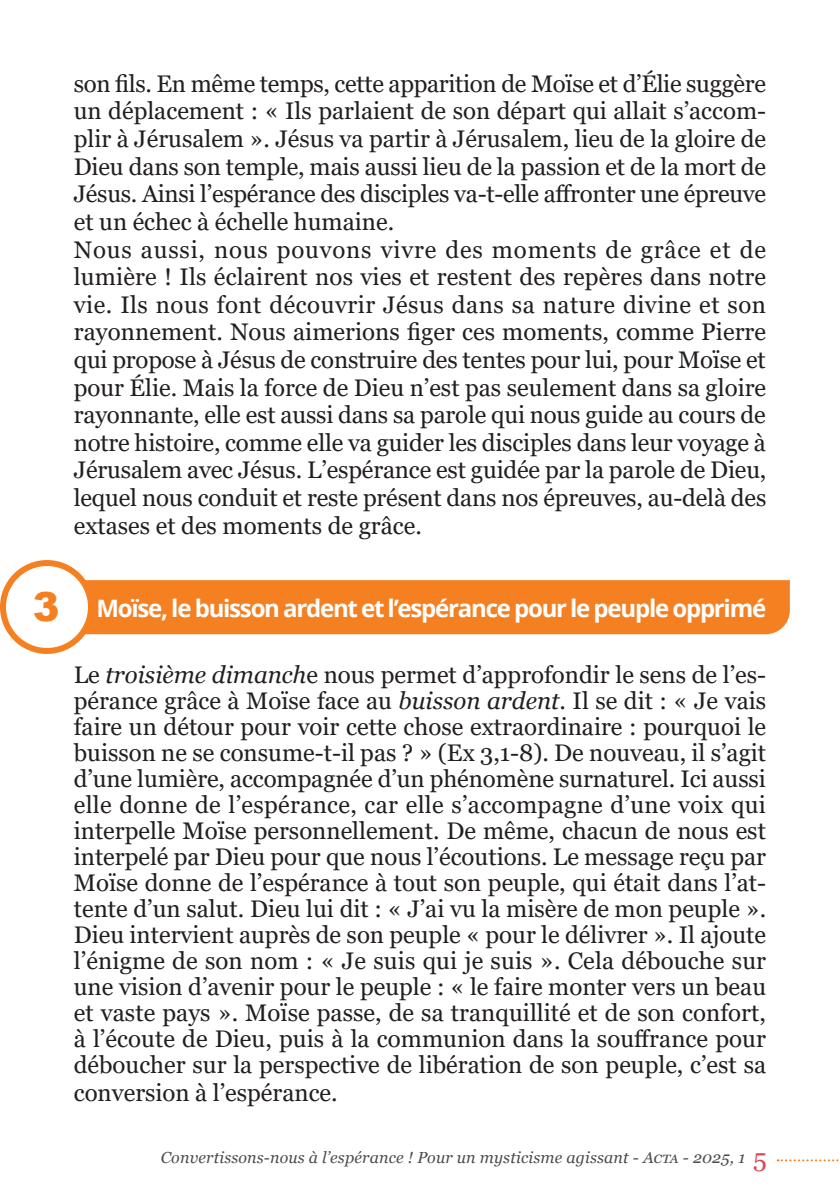
<style>
.page{position:relative;width:840px;height:1191px;background:#fff}
.page>*{position:absolute;margin:0;border:0;box-sizing:border-box;transform-origin:0 0}
.t1{font:900 40px "Arial";color:#f58021}
.Texte_courant{font:24px/26px "Georgia";color:#231f20;text-align:justify}
.T1_ENCADRE{font:700 24px "Open Sans";letter-spacing:-.05em;color:#fff}
.t2{font:italic 16px "Georgia";letter-spacing:.01em;color:#4b4c4d}
.s1{font-style:italic}
.s2{font-style:normal;font-size:26px;color:#d64c51}
</style>
<div class="page">
<svg style="left:777px;top:1159px;width:62px;height:2px"></svg>
<div style="left:82px;top:580px;width:707px;height:54px;background:#f58021"></div>
<div style="left:3px;top:563px;width:88px;height:88px;background:#fff;border-radius:50%"></div>
<div style="left:0;top:560px;width:94px;height:94px;border:6px solid #f58021;border-radius:50%"></div>
<p class="Texte_courant" style="left:74px;top:70px;width:693px;line-height:27.6px">son fils. En même temps, cette apparition de Moïse et d’Élie suggère un déplacement : « Ils parlaient de son départ qui allait s’accom&shy;plir à Jérusalem ». Jésus va partir à Jérusalem, lieu de la gloire de Dieu dans son temple, mais aussi lieu de la passion et de la mort de Jésus. Ainsi l’espérance des disciples va-t-elle affronter une épreuve et un échec à échelle humaine.</p>
<p class="Texte_courant" style="left:74px;top:236px;width:693px;line-height:27.6px">Nous aussi, nous pouvons vivre des moments de grâce et de lumière ! Ils éclairent nos vies et restent des repères dans notre vie. Ils nous font découvrir Jésus dans sa nature divine et son rayonnement. Nous aimerions figer ces moments, comme Pierre qui propose à Jésus de construire des tentes pour lui, pour Moïse et pour Élie. Mais la force de Dieu n’est pas seulement dans sa gloire rayonnante, elle est aussi dans sa parole qui nous guide au cours de notre histoire, comme elle va guider les disciples dans leur voyage à Jérusalem avec Jésus. L’espérance est guidée par la parole de Dieu, lequel nous conduit et reste présent dans nos épreuves, au-delà des extases et des moments de grâce.</p>
<p class="t1" style="left:33px;top:578px;width:28px">3</p>
<p class="T1_ENCADRE" style="left:96px;top:591px;width:671px">Moïse, le buisson ardent et l’espérance pour le peuple opprimé</p>
<p class="Texte_courant" style="left:74px;top:662px;width:693px">Le <span class="s1">troisième dimanch</span>e nous permet d’approfondir le sens de l’es&shy;pérance grâce à Moïse face au <span class="s1">buisson ardent</span>. Il se dit : « Je vais faire un détour pour voir cette chose extraordinaire : pourquoi le buisson ne se consume-t-il pas ? » (Ex 3,1-8). De nouveau, il s’agit d’une lumière, accompagnée d’un phénomène surnaturel. Ici aussi elle donne de l’espérance, car elle s’accompagne d’une voix qui interpelle Moïse personnellement. De même, chacun de nous est interpelé par Dieu pour que nous l’écoutions. Le message reçu par Moïse donne de l’espérance à tout son peuple, qui était dans l’at&shy;tente d’un salut. Dieu lui dit : « J’ai vu la misère de mon peuple ».<br>Dieu intervient auprès de son peuple « pour le délivrer ». Il ajoute l’énigme de son nom : « Je suis qui je suis ». Cela débouche sur une vision d’avenir pour le peuple : « le faire monter vers un beau et vaste pays ». Moïse passe, de sa tranquillité et de son confort, à l’écoute de Dieu, puis à la communion dans la souffrance pour déboucher sur la perspective de libération de son peuple, c’est sa conversion à l’espérance.</p>
<p class="t2" style="left:161px;top:1147px;width:607px">Convertissons-nous à l’espérance ! Pour un mysticisme agissant - Acta - 2025, 1 <span class="s2">5</span></p>
</div>
